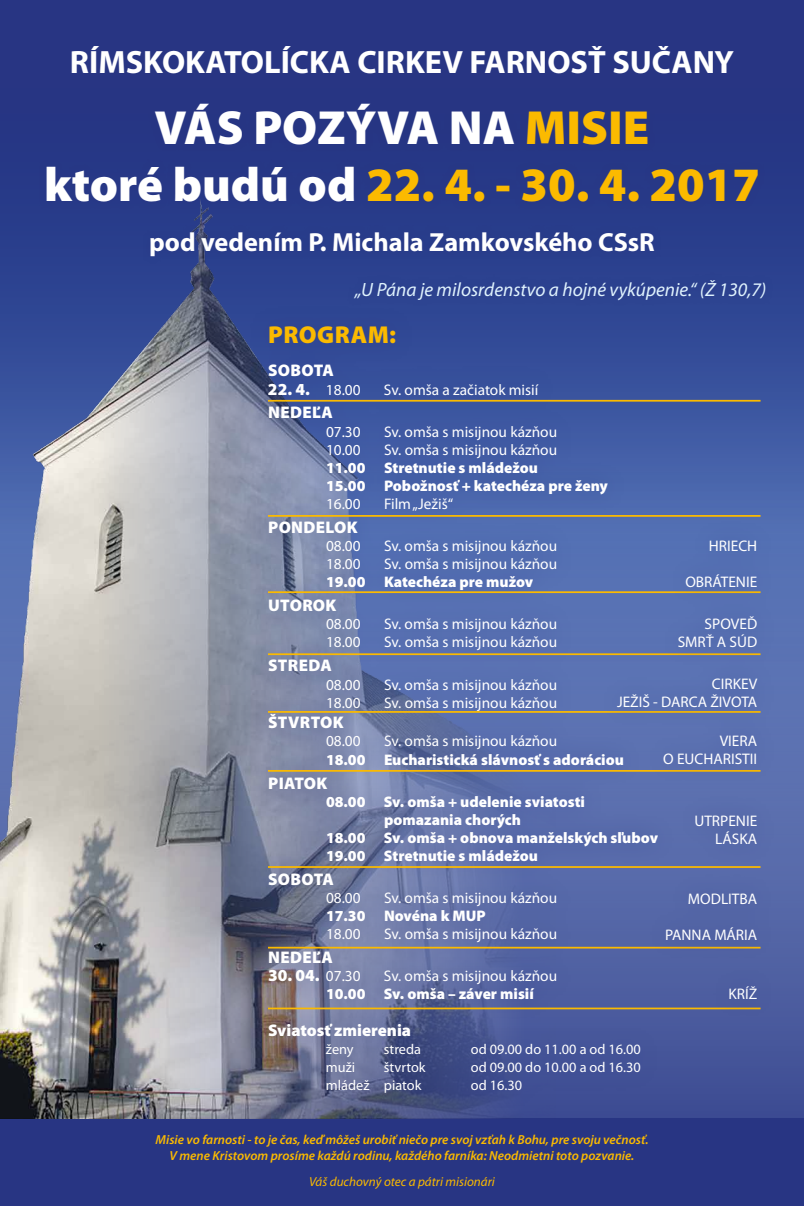
<style>
.page{position:relative;width:804px;height:1206px;background:#fff}
.page>*{position:absolute;margin:0;border:0;box-sizing:border-box;transform-origin:0 0}
.t1{font:900 48.12px/57.8px "Myriad Pro";color:#fbba00;text-align:center}
.t2{font:700 32.38px "Myriad Pro";color:#fff}
.t3{font:700 26.25px "Myriad Pro";color:#fff}
.t4{font:900 24.5px "Myriad Pro";letter-spacing:.02em;color:#fbba00}
.t5{font:italic 19.25px "Myriad Pro";color:#dff2fd}
.t6{font:900 16.89px "Myriad Pro";letter-spacing:.02em;color:#fff}
.t7{font:900 16.89px "Myriad Pro";color:#fff}
.t8{font:15.31px/18.1px "Myriad Pro";color:#fff;text-align:right}
.t9{font:900 15.31px/18.1px "Myriad Pro";color:#fff}
.t10{font:14.35px "Myriad Pro";color:#fff}
.t11{font:italic 600 13.12px/15.8px "Myriad Pro";color:#fbba00;text-align:center}
.t12{font:italic 13.12px "Myriad Pro";color:#fbba00}
.s1{color:#fff}
.s2{font-style:inherit}
.s3{font-weight:400;font-size:15.31px}
</style>
<div class="page">
<div style="left:0;top:1118px;width:804px;height:87px;background:#283583"></div>
<svg style="left:0;top:661px;width:804px;height:458px;background:#4a5b9e"></svg>
<div style="left:0;top:0;width:804px;height:661px;background:linear-gradient(to bottom,#1a2779,#5877b9)"></div>
<img style="left:0;top:0;width:555px;height:1118px">
<div style="left:38px;top:38px;width:727px;height:226px;background:#283583"></div>
<div style="left:347px;top:272px;width:426px;height:36px;background:#2c418f"></div>
<div style="left:247px;top:304px;width:431px;height:808px;background:#283583;opacity:.5"></div>
<hr style="left:268px;top:400px;width:492px;height:1px;background:#fbba00">
<hr style="left:268px;top:515px;width:492px;height:2px;background:#fbba00">
<hr style="left:268px;top:591px;width:492px;height:2px;background:#fbba00">
<hr style="left:268px;top:653px;width:492px;height:2px;background:#fbba00">
<hr style="left:268px;top:711px;width:492px;height:1px;background:#fbba00">
<hr style="left:268px;top:770px;width:492px;height:1px;background:#fbba00">
<hr style="left:268px;top:866px;width:492px;height:1px;background:#fbba00">
<hr style="left:268px;top:946px;width:492px;height:2px;background:#fbba00">
<hr style="left:268px;top:1007px;width:492px;height:2px;background:#fbba00">
<div style="left:598px;top:518px;width:180px;height:502px;background:#283583;opacity:.5"></div>
<h2 class="t2" style="left:70px;top:41px;width:665px">RÍMSKOKATOLÍCKA CIRKEV FARNOSŤ SUČANY</h2>
<h1 class="t1" style="left:44px;top:99px;width:717px"><span class="s1">VÁS POZÝVA NA</span> <span class="s2">MISIE<br></span><span class="s1">ktoré budú od</span> 22. 4. - 30. 4. 2017</h1>
<h3 class="t3" style="left:149px;top:225px;width:507px">pod vedením P. Michala Zamkovského CSsR</h3>
<p class="t5" style="left:355px;top:277px;width:413px">„U Pána je milosrdenstvo a hojné vykúpenie.“ (Ž 130,7)</p>
<h3 class="t4" style="left:268px;top:321px;width:129px">PROGRAM:</h3>
<p class="t6" style="left:268px;top:361px;width:67px">SOBOTA</p>
<p class="t6" style="left:268px;top:379px;width:94px">22. 4. <span class="s3">18.00</span></p>
<p class="t8" style="left:384px;top:380px;width:156px">Sv. omša a začiatok misií</p>
<p class="t6" style="left:268px;top:403px;width:66px">NEDEĽA</p>
<p class="t8" style="left:326px;top:422px;width:36px">07.30</p>
<p class="t8" style="left:384px;top:422px;width:175px">Sv. omša s misijnou kázňou</p>
<p class="t8" style="left:326px;top:440px;width:36px">10.00</p>
<p class="t8" style="left:384px;top:440px;width:175px">Sv. omša s misijnou kázňou</p>
<p class="t9" style="left:326px;top:459px;width:283px">11.00 Stretnutie s mládežou<br>15.00 Pobožnosť + katechéza pre ženy</p>
<p class="t8" style="left:326px;top:494px;width:36px">16.00</p>
<p class="t8" style="left:384px;top:494px;width:71px">Film „Ježiš“</p>
<p class="t6" style="left:268px;top:517px;width:91px">PONDELOK</p>
<p class="t8" style="left:326px;top:536px;width:36px">08.00</p>
<p class="t8" style="left:384px;top:536px;width:175px">Sv. omša s misijnou kázňou</p>
<p class="t8" style="left:326px;top:555px;width:36px">18.00</p>
<p class="t8" style="left:384px;top:555px;width:175px">Sv. omša s misijnou kázňou</p>
<p class="t9" style="left:326px;top:573px;width:209px">19.00 Katechéza pre mužov</p>
<p class="t6" style="left:268px;top:596px;width:70px">UTOROK</p>
<p class="t8" style="left:326px;top:615px;width:36px">08.00</p>
<p class="t8" style="left:384px;top:615px;width:175px">Sv. omša s misijnou kázňou</p>
<p class="t8" style="left:326px;top:633px;width:36px">18.00</p>
<p class="t8" style="left:384px;top:633px;width:175px">Sv. omša s misijnou kázňou</p>
<p class="t6" style="left:268px;top:656px;width:65px">STREDA</p>
<p class="t8" style="left:326px;top:675px;width:36px">08.00</p>
<p class="t8" style="left:384px;top:675px;width:175px">Sv. omša s misijnou kázňou</p>
<p class="t8" style="left:326px;top:693px;width:36px">18.00</p>
<p class="t8" style="left:384px;top:693px;width:175px">Sv. omša s misijnou kázňou</p>
<p class="t6" style="left:268px;top:713px;width:77px">ŠTVRTOK</p>
<p class="t8" style="left:326px;top:732px;width:36px">08.00</p>
<p class="t8" style="left:384px;top:732px;width:175px">Sv. omša s misijnou kázňou</p>
<p class="t9" style="left:326px;top:750px;width:299px">18.00 Eucharistická slávnosť s adoráciou</p>
<p class="t6" style="left:268px;top:773px;width:61px">PIATOK</p>
<p class="t9" style="left:326px;top:792px;width:260px">08.00 Sv. omša + udelenie sviatosti</p>
<p class="t9" style="left:384px;top:810px;width:138px">pomazania chorých</p>
<p class="t9" style="left:326px;top:828px;width:333px">18.00 Sv. omša + obnova manželských sľubov</p>
<p class="t9" style="left:326px;top:847px;width:213px">19.00 Stretnutie s mládežou</p>
<p class="t6" style="left:268px;top:869px;width:67px">SOBOTA</p>
<p class="t8" style="left:326px;top:888px;width:36px">08.00</p>
<p class="t8" style="left:384px;top:888px;width:175px">Sv. omša s misijnou kázňou</p>
<p class="t9" style="left:326px;top:907px;width:161px">17.30 Novéna k MUP</p>
<p class="t8" style="left:326px;top:924px;width:36px">18.00</p>
<p class="t8" style="left:384px;top:924px;width:175px">Sv. omša s misijnou kázňou</p>
<p class="t6" style="left:268px;top:947px;width:66px">NEDEĽA</p>
<p class="t6" style="left:268px;top:966px;width:94px">30. 04. <span class="s3">07.30</span></p>
<p class="t8" style="left:384px;top:966px;width:175px">Sv. omša s misijnou kázňou</p>
<p class="t9" style="left:326px;top:985px;width:209px">10.00 Sv. omša – záver misií</p>
<p class="t7" style="left:268px;top:1020px;width:145px">Sviatosť zmierenia</p>
<p class="t10" style="left:326px;top:1040px;width:29px">ženy</p>
<p class="t10" style="left:384px;top:1040px;width:39px">streda</p>
<p class="t10" style="left:471px;top:1040px;width:171px">od 09.00 do 11.00 a od 16.00</p>
<p class="t10" style="left:326px;top:1058px;width:31px">muži</p>
<p class="t10" style="left:384px;top:1058px;width:43px">štvrtok</p>
<p class="t10" style="left:471px;top:1058px;width:171px">od 09.00 do 10.00 a od 16.30</p>
<p class="t10" style="left:326px;top:1076px;width:97px">mládež piatok</p>
<p class="t10" style="left:471px;top:1076px;width:53px">od 16.30</p>
<p class="t8" style="left:709px;top:536px;width:50px">HRIECH</p>
<p class="t8" style="left:685px;top:572px;width:73px">OBRÁTENIE</p>
<p class="t8" style="left:677px;top:614px;width:81px">SPOVEĎ<br>SMRŤ A SÚD</p>
<p class="t8" style="left:617px;top:674px;width:142px">CIRKEV<br>JEŽIŠ - DARCA ŽIVOTA</p>
<p class="t8" style="left:663px;top:731px;width:95px">VIERA<br>O EUCHARISTII</p>
<p class="t8" style="left:694px;top:811px;width:64px">UTRPENIE<br>LÁSKA</p>
<p class="t8" style="left:688px;top:889px;width:71px">MODLITBA</p>
<p class="t8" style="left:665px;top:925px;width:93px">PANNA MÁRIA</p>
<p class="t8" style="left:728px;top:984px;width:30px">KRÍŽ</p>
<p class="t11" style="left:155px;top:1131px;width:494px">Misie vo farnosti - to je čas, keď môžeš urobiť niečo pre svoj vzťah k Bohu, pre svoju večnosť.<br>V mene Kristovom prosíme každú rodinu, každého farníka: Neodmietni toto pozvanie.</p>
<p class="t12" style="left:309px;top:1173px;width:187px">Váš duchovný otec a pátri misionári</p>
</div>
